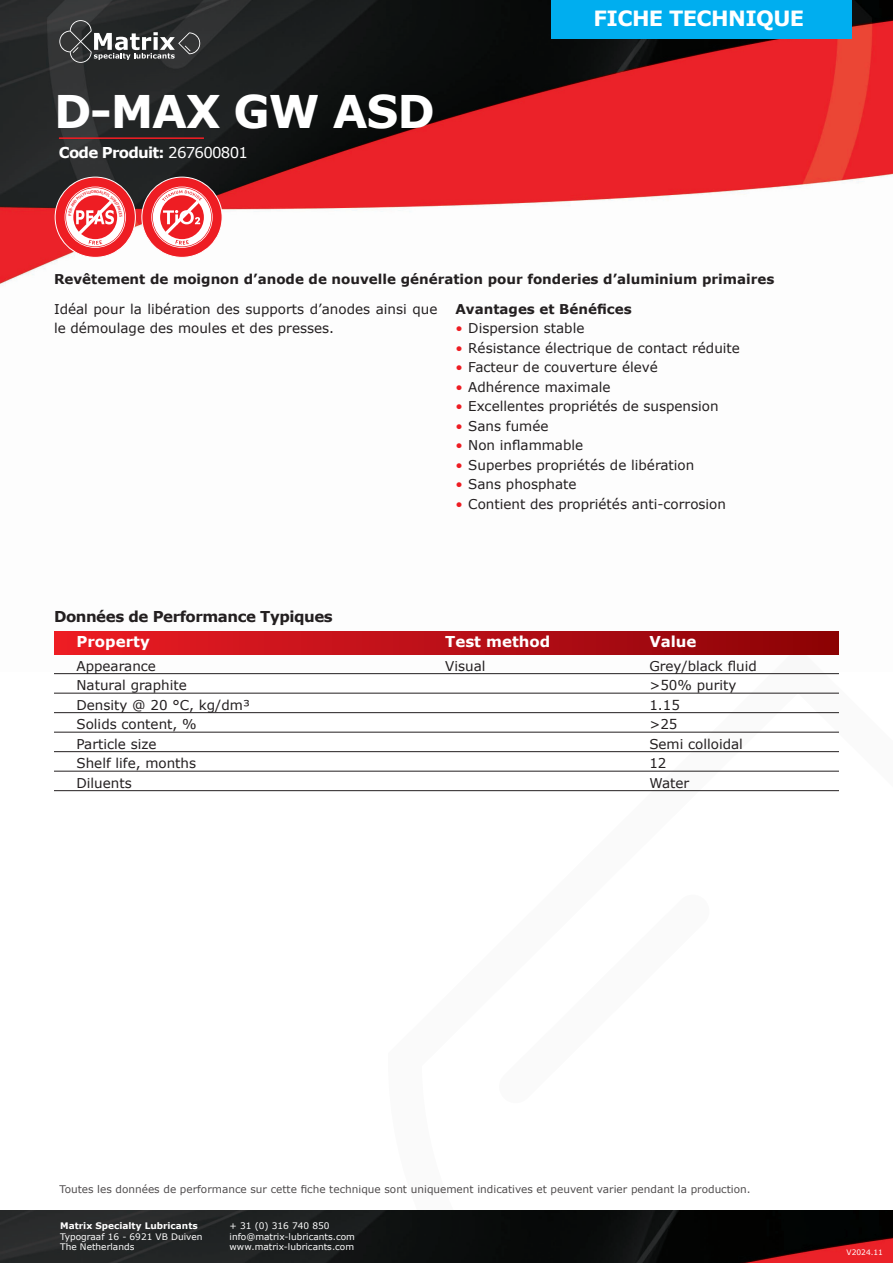
<style>
.page{position:relative;width:893px;height:1263px;background:#fff}
.page>*{position:absolute;margin:0;border:0;box-sizing:border-box;transform-origin:0 0}
.t1{font:700 45px "Verdana";letter-spacing:-.025em;color:#fff}
.t2{font:700 21px "Verdana";letter-spacing:-.03em;color:#fff}
.t3{font:700 15px "Verdana";letter-spacing:-.03em;color:#231f20}
.t4{font:700 15px "Verdana";color:#fff}
.t5{font:700 15px "Verdana";letter-spacing:-.05em;color:#fff}
.t6{font:13.5px/19.5px "Verdana";color:#231f20}
.t7{font:700 13.5px "Verdana";color:#231f20}
.t8{font:10.5px "Verdana";color:#231f20}
.t9{font:9px/10.5px "Verdana";color:#fff}
.t10{font:700 9px "Verdana";color:#fff}
.t11{font:7.5px "Verdana";color:#fff}
.s1{font-weight:400}
.s2{color:#ee1d23}
</style>
<div class="page">
<img style="left:0;top:0;width:893px;height:655px">
<svg style="left:388px;top:646px;width:505px;height:565px"></svg>
<div style="left:551px;top:0;width:301px;height:38px;background:#00aeef"></div>
<svg style="left:59px;top:20px;width:141px;height:43px;background:#505152"></svg>
<img style="left:0;top:1211px;width:893px;height:52px">
<div style="left:54px;top:631px;width:785px;height:23px;background:linear-gradient(to right,#ec1d26,#8a0207)"></div>
<hr style="left:54px;top:673px;width:785px;height:1px;background:#231f20">
<hr style="left:54px;top:693px;width:785px;height:1px;background:#231f20">
<hr style="left:54px;top:712px;width:785px;height:1px;background:#231f20">
<hr style="left:54px;top:732px;width:785px;height:1px;background:#231f20">
<hr style="left:54px;top:751px;width:785px;height:1px;background:#231f20">
<hr style="left:54px;top:771px;width:785px;height:1px;background:#231f20">
<hr style="left:54px;top:790px;width:785px;height:1px;background:#231f20">
<hr style="left:59px;top:137px;width:145px;height:2px;background:#ee1d23">
<svg style="left:55px;top:177px;width:168px;height:81px"></svg>
<h1 class="t1" style="left:54px;top:83px;width:382px">D-MAX GW ASD</h1>
<p class="t5" style="left:59px;top:143px;width:191px">Code Produit: <span class="s1">267600801</span></p>
<h2 class="t2" style="left:594px;top:5px;width:212px">FICHE TECHNIQUE</h2>
<p class="t7" style="left:54px;top:270px;width:722px">Revêtement de moignon d’anode de nouvelle génération pour fonderies d’aluminium primaires</p>
<p class="t6" style="left:54px;top:299px;width:385px">Idéal pour la libération des supports d’anodes ainsi que le démoulage des moules et des presses.</p>
<p class="t7" style="left:455px;top:300px;width:178px">Avantages et Bénéfices</p>
<p class="t6" style="left:455px;top:319px;width:130px"><span class="s2">•</span> Dispersion stable</p>
<p class="t6" style="left:455px;top:338px;width:286px"><span class="s2">•</span> Résistance électrique de contact réduite</p>
<p class="t6" style="left:455px;top:358px;width:204px"><span class="s2">•</span> Facteur de couverture élevé</p>
<p class="t6" style="left:455px;top:377px;width:157px"><span class="s2">•</span> Adhérence maximale</p>
<p class="t6" style="left:455px;top:397px;width:265px"><span class="s2">•</span> Excellentes propriétés de suspension</p>
<p class="t6" style="left:455px;top:416px;width:94px"><span class="s2">•</span> Sans fumée</p>
<p class="t6" style="left:455px;top:436px;width:129px"><span class="s2">•</span> Non inflammable</p>
<p class="t6" style="left:455px;top:455px;width:240px"><span class="s2">•</span> Superbes propriétés de libération</p>
<p class="t6" style="left:455px;top:475px;width:123px"><span class="s2">•</span> Sans phosphate</p>
<p class="t6" style="left:455px;top:494px;width:272px"><span class="s2">•</span> Contient des propriétés anti-corrosion</p>
<p class="t3" style="left:54px;top:606px;width:280px">Données de Performance Typiques</p>
<p class="t4" style="left:76px;top:632px;width:75px">Property</p>
<p class="t4" style="left:445px;top:632px;width:107px">Test method</p>
<p class="t4" style="left:649px;top:632px;width:49px">Value</p>
<p class="t6" style="left:76px;top:656px;width:81px">Appearance</p>
<p class="t6" style="left:445px;top:656px;width:42px">Visual</p>
<p class="t6" style="left:649px;top:656px;width:109px">Grey/black fluid</p>
<p class="t6" style="left:76px;top:676px;width:112px">Natural graphite</p>
<p class="t6" style="left:649px;top:676px;width:89px">&gt;50% purity</p>
<p class="t6" style="left:76px;top:695px;width:175px">Density @ 20 °C, kg/dm³</p>
<p class="t6" style="left:649px;top:695px;width:32px">1.15</p>
<p class="t6" style="left:76px;top:715px;width:122px">Solids content, %</p>
<p class="t6" style="left:649px;top:715px;width:30px">&gt;25</p>
<p class="t6" style="left:76px;top:734px;width:82px">Particle size</p>
<p class="t6" style="left:649px;top:734px;width:95px">Semi colloidal</p>
<p class="t6" style="left:76px;top:754px;width:121px">Shelf life, months</p>
<p class="t6" style="left:649px;top:754px;width:19px">12</p>
<p class="t6" style="left:76px;top:773px;width:57px">Diluents</p>
<p class="t6" style="left:649px;top:773px;width:41px">Water</p>
<p class="t8" style="left:59px;top:1183px;width:693px">Toutes les données de performance sur cette fiche technique sont uniquement indicatives et peuvent varier pendant la production.</p>
<p class="t10" style="left:60px;top:1220px;width:139px">Matrix Specialty Lubricants</p>
<p class="t9" style="left:60px;top:1231px;width:144px">Typograaf 16 - 6921 VB Duiven<br>The Netherlands</p>
<p class="t9" style="left:230px;top:1221px;width:127px">+ 31 (0) 316 740 850 info@matrix-lubricants.com www.matrix-lubricants.com</p>
<p class="t11" style="left:847px;top:1247px;width:38px">V2024.11</p>
</div>
